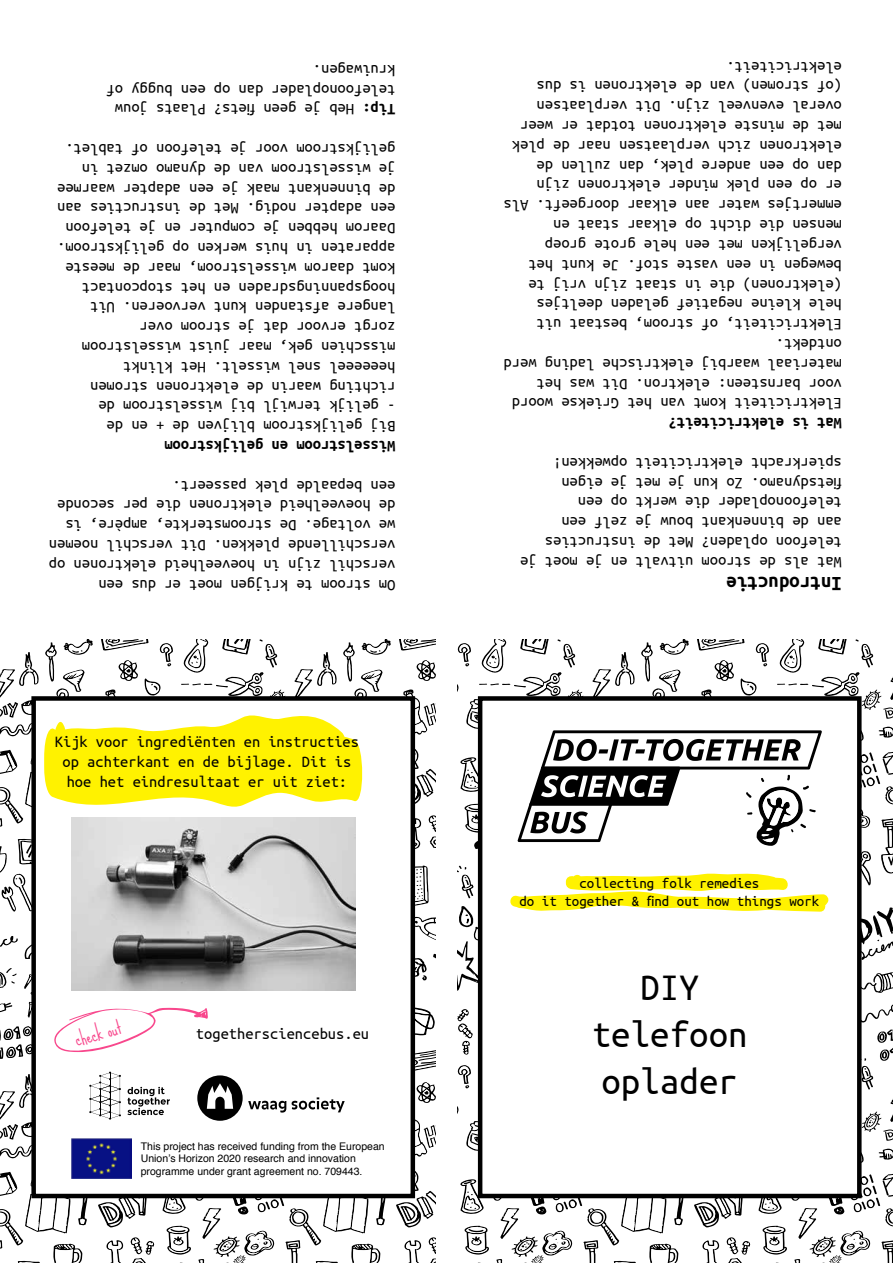
<style>
.page{position:relative;width:893px;height:1263px;background:#fff}
.page>*{position:absolute;margin:0;border:0;box-sizing:border-box;transform-origin:0 0}
.t1{font:39px/46.8px "Ubuntu Mono";color:#000;text-align:center}
.t2{font:700 21px "Ubuntu Mono";color:#000}
.t3{font:18px "Sue Ellen Francisco";color:#f8478c}
.t4{font:16.5px/19.8px "Ubuntu Mono";color:#000}
.t5{font:700 16.5px "Ubuntu Mono";color:#000}
.t6{font:15px/18px "Ubuntu Mono";color:#000;text-align:center}
.t7{font:10.5px/12.6px "Helvetica";color:#000}
</style>
<div class="page">
<svg style="left:0;top:639px;width:893px;height:624px"></svg>
<div style="left:480px;top:698px;width:379px;height:498px;background:#fff"></div>
<div style="left:478px;top:696px;width:384px;height:502px;border:4px solid #000"></div>
<svg style="left:510px;top:873px;width:319px;height:39px"></svg>
<svg style="left:518px;top:730px;width:304px;height:116px"></svg>
<div style="left:436px;top:0;width:21px;height:1263px;background:#fff"></div>
<div style="left:34px;top:698px;width:379px;height:498px;background:#fff"></div>
<svg style="left:44px;top:715px;width:319px;height:103px"></svg>
<div style="left:31px;top:696px;width:384px;height:502px;border:4px solid #000"></div>
<img style="left:72px;top:1138px;width:60px;height:41px">
<svg style="left:127px;top:1087px;width:43px;height:28px"></svg>
<svg style="left:89px;top:1071px;width:32px;height:49px"></svg>
<svg style="left:248px;top:1097px;width:97px;height:15px"></svg>
<div style="left:197px;top:1075px;width:46px;height:46px;background:#000;border-radius:50%"></div>
<svg style="left:207px;top:1083px;width:26px;height:26px"></svg>
<svg style="left:54px;top:1008px;width:154px;height:45px"></svg>
<svg style="left:71px;top:818px;width:284px;height:172px;background:#b4b4b4"></svg>
<p class="t4" style="left:395px;top:100px;width:290px;rotate:-180deg">telefoonoplader dan op een buggy of kruiwagen.</p>
<p class="t4" style="left:354px;top:120px;width:241px;rotate:-180deg">Heb je geen fiets? Plaats jouw</p>
<p class="t5" style="left:395px;top:118px;width:34px;rotate:-180deg">Tip:</p>
<p class="t4" style="left:395px;top:417px;width:340px;rotate:-180deg">- gelijk terwijl bij wisselstroom de richting waarin de elektronen stromen heeeeeel snel wisselt. Het klinkt misschien gek, maar juist wisselstroom zorgt ervoor dat je stroom over<br>langere afstanden kunt vervoeren. Uit hoogspanningsdraden en het stopcontact komt daarom wisselstroom, maar de meeste apparaten in huis werken op gelijkstroom.<br>Daarom hebben je computer en je telefoon een adapter nodig. Met de instructies aan de binnenkant maak je een adapter waarmee je wisselstroom van de dynamo omzet in gelijkstroom voor je telefoon of tablet.</p>
<p class="t4" style="left:395px;top:437px;width:290px;rotate:-180deg">Bij gelijkstroom blijven de + en de</p>
<p class="t5" style="left:395px;top:455px;width:232px;rotate:-180deg">Wisselstroom en gelijkstroom</p>
<p class="t4" style="left:395px;top:595px;width:348px;rotate:-180deg">Om stroom te krijgen moet er dus een verschil zijn in hoeveelheid elektronen op verschillende plekken. Dit verschil noemen we voltage. De stroomsterkte, ampère, is de hoeveelheid elektronen die per seconde een bepaalde plek passeert.</p>
<p class="t4" style="left:55px;top:732px;width:306px;text-align:center">Kijk voor ingrediënten en instructies op achterkant en de bijlage. Dit is hoe het eindresultaat er uit ziet:</p>
<p class="t3" style="left:73px;top:1030px;width:49px;rotate:-16deg">check out</p>
<p class="t4" style="left:196px;top:1024px;width:175px">togethersciencebus.eu</p>
<p class="t7" style="left:141px;top:1140px;width:245px">This project has received funding from the European<br>Union’s Horizon 2020 research and innovation programme under grant agreement no. 709443.</p>
<p class="t4" style="left:842px;top:414px;width:340px;rotate:-180deg">Elektriciteit komt van het Griekse woord voor barnsteen: elektron. Dit was het materiaal waarbij elektrische lading werd ontdekt.<br>Elektriciteit, of stroom, bestaat uit hele kleine negatief geladen deeltjes (elektronen) die in staat zijn vrij te bewegen in een vaste stof. Je kunt het vergelijken met een hele grote groep mensen die dicht op elkaar staat en emmertjes water aan elkaar doorgeeft. Als er op een plek minder elektronen zijn<br>dan op een andere plek, dan zullen de elektronen zich verplaatsen naar de plek met de minste elektronen totdat er weer overal evenveel zijn. Dit verplaatsen<br>(of stromen) van de elektronen is dus elektriciteit.</p>
<p class="t5" style="left:842px;top:432px;width:175px;rotate:-180deg">Wat is elektriciteit?</p>
<p class="t4" style="left:842px;top:572px;width:323px;rotate:-180deg">Wat als de stroom uitvalt en je moet je telefoon opladen? Met de instructies aan de binnenkant bouw je zelf een telefoonoplader die werkt op een fietsdynamo. Zo kun je met je eigen spierkracht elektriciteit opwekken!</p>
<p class="t2" style="left:842px;top:594px;width:117px;rotate:-180deg">Introductie</p>
<p class="t6" style="left:519px;top:874px;width:302px">collecting folk remedies<br>do it together &amp; find out how things work</p>
<h1 class="t1" style="left:592px;top:964px;width:157px">DIY telefoon oplader</h1>
</div>
